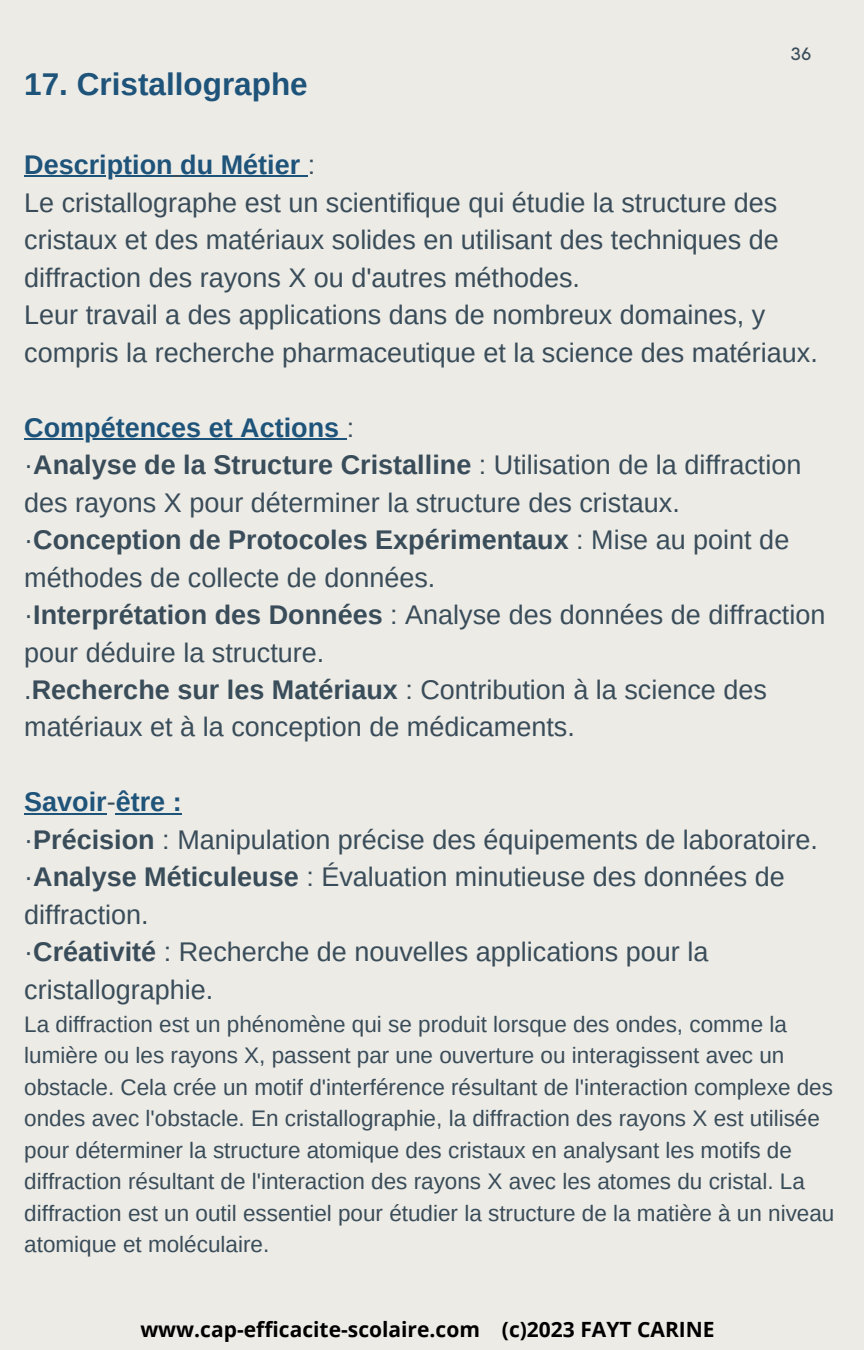
<style>
.page{position:relative;width:864px;height:1350px;background:#edebe6}
.page>*{position:absolute;margin:0;border:0;box-sizing:border-box;transform-origin:0 0}
.t1{font:700 31.5px "Arimo";color:#1e537a}
.t2{font:27px/37.6px "Arimo";color:#394c59}
.t3{font:22.5px/31.5px "Arimo";color:#394c59}
.t4{font:700 20.93px "Open Sans";color:#000}
.t5{font:500 18px "HK Grotesk";color:#394c59}
.s1{font-weight:700;color:#1e537a}
.s2{font-weight:700}
</style>
<div class="page">
<hr style="left:24px;top:176px;width:149px;height:1px;background:#1e537a">
<hr style="left:180px;top:176px;width:128px;height:1px;background:#1e537a">
<hr style="left:24px;top:438px;width:323px;height:2px;background:#1e537a">
<hr style="left:24px;top:813px;width:83px;height:1px;background:#1e537a">
<hr style="left:116px;top:813px;width:66px;height:1px;background:#1e537a">
<p class="t1" style="left:24px;top:62px;width:285px">17. Cristallographe</p>
<p class="t5" style="left:791px;top:41px;width:22px">36</p>
<p class="t2" style="left:24px;top:146px;width:795px"><span class="s1">Description du Métier</span> :<br>Le cristallographe est un scientifique qui étudie la structure des cristaux et des matériaux solides en utilisant des techniques de diffraction des rayons X ou d'autres méthodes.<br>Leur travail a des applications dans de nombreux domaines, y compris la recherche pharmaceutique et la science des matériaux.</p>
<p class="t2" style="left:24px;top:409px;width:803px"><span class="s1">Compétences et Actions</span> :<br>·<span class="s2">Analyse de la Structure Cristalline</span> : Utilisation de la diffraction des rayons X pour déterminer la structure des cristaux. ·<span class="s2">Conception de Protocoles Expérimentaux</span> : Mise au point de méthodes de collecte de données.<br>·<span class="s2">Interprétation des Données</span> : Analyse des données de diffraction pour déduire la structure.<br>.<span class="s2">Recherche sur les Matériaux</span> : Contribution à la science des matériaux et à la conception de médicaments.</p>
<p class="t2" style="left:24px;top:784px;width:795px"><span class="s1">Savoir</span>-<span class="s1">être :<br></span>·<span class="s2">Précision</span> : Manipulation précise des équipements de laboratoire. ·<span class="s2">Analyse Méticuleuse</span> : Évaluation minutieuse des données de diffraction.<br>·<span class="s2">Créativité</span> : Recherche de nouvelles applications pour la cristallographie.</p>
<p class="t3" style="left:24px;top:1009px;width:812px">La diffraction est un phénomène qui se produit lorsque des ondes, comme la lumière ou les rayons X, passent par une ouverture ou interagissent avec un obstacle. Cela crée un motif d'interférence résultant de l'interaction complexe des ondes avec l'obstacle. En cristallographie, la diffraction des rayons X est utilisée pour déterminer la structure atomique des cristaux en analysant les motifs de diffraction résultant de l'interaction des rayons X avec les atomes du cristal. La diffraction est un outil essentiel pour étudier la structure de la matière à un niveau atomique et moléculaire.</p>
<p class="t4" style="left:140px;top:1315px;width:576px">www.cap-efficacite-scolaire.com (c)2023 FAYT CARINE</p>
</div>
